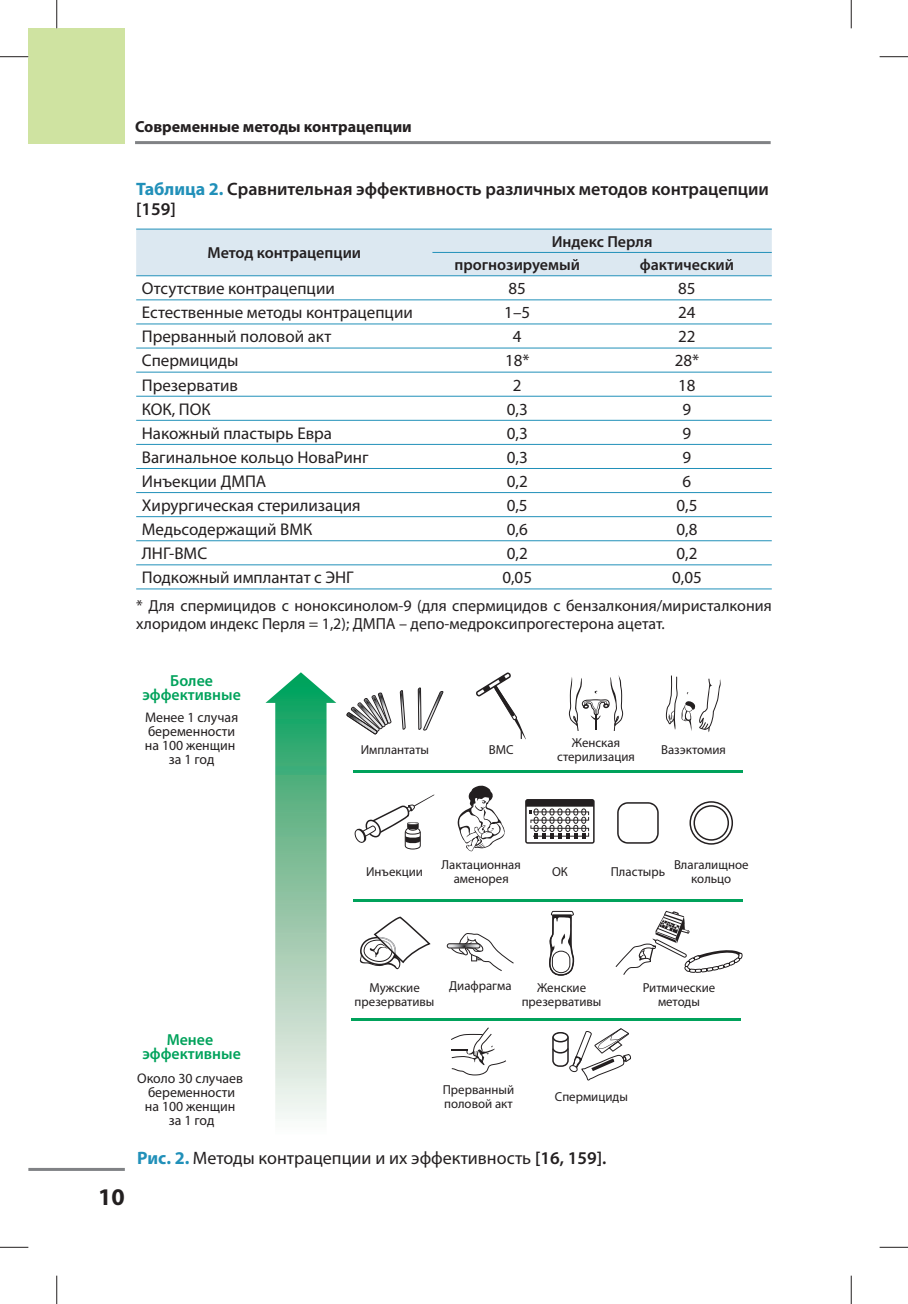
<style>
.page{position:relative;width:908px;height:1304px;background:#fff}
.page>*{position:absolute;margin:0;border:0;box-sizing:border-box;transform-origin:0 0}
.t1{font:700 24px "Myriad Pro";color:#231f20}
.t2{font:600 18px/20px "Myriad Pro";color:#231f20}
.t3{font:18px "Myriad Pro";color:#231f20}
.t4{font:17px "Myriad Pro";color:#231f20}
.t5{font:16px/18px "Myriad Pro";color:#231f20}
.t6{font:600 16px/23.4px "Myriad Pro";color:#231f20}
.t7{font:600 16px/14px "Myriad Pro";color:#00a25b;text-align:center}
.t8{font:700 16px "Myriad Pro";color:#231f20}
.t9{font:14px/14px "Myriad Pro";color:#231f20;text-align:center}
.t10{font:13px/14px "Myriad Pro";color:#231f20;text-align:center}
.s1{font-weight:700;color:#2190b9}
.s2{font-weight:600}
</style>
<div class="page">
<hr style="left:28px;top:1168px;width:97px;height:3px;background:#808285">
<div style="left:28px;top:28px;width:97px;height:116px;background:#cfe3a1"></div>
<hr style="left:135px;top:141px;width:635px;height:3px;background:#808285">
<div style="left:136px;top:230px;width:635px;height:45px;background:#dce8f1"></div>
<svg style="left:136px;top:276px;width:635px;height:290px"></svg>
<hr style="left:432px;top:252px;width:339px;height:1px;background:#2190b9">
<hr style="left:136px;top:299px;width:635px;height:1px;background:#2190b9">
<hr style="left:136px;top:323px;width:635px;height:1px;background:#2190b9">
<hr style="left:136px;top:348px;width:635px;height:1px;background:#2190b9">
<hr style="left:136px;top:372px;width:635px;height:1px;background:#2190b9">
<hr style="left:136px;top:396px;width:635px;height:1px;background:#2190b9">
<hr style="left:136px;top:420px;width:635px;height:1px;background:#2190b9">
<hr style="left:136px;top:444px;width:635px;height:1px;background:#2190b9">
<hr style="left:136px;top:468px;width:635px;height:1px;background:#2190b9">
<hr style="left:136px;top:492px;width:635px;height:1px;background:#2190b9">
<hr style="left:136px;top:516px;width:635px;height:1px;background:#2190b9">
<hr style="left:136px;top:540px;width:635px;height:1px;background:#2190b9">
<hr style="left:136px;top:564px;width:635px;height:1px;background:#2190b9">
<hr style="left:136px;top:588px;width:635px;height:1px;background:#2190b9">
<hr style="left:136px;top:229px;width:635px;height:1px;background:#2190b9">
<hr style="left:136px;top:275px;width:635px;height:1px;background:#2190b9">
<img style="left:265px;top:672px;width:71px;height:447px">
<svg style="left:617px;top:802px;width:41px;height:42px"></svg>
<svg style="left:689px;top:801px;width:43px;height:44px"></svg>
<svg style="left:359px;top:917px;width:71px;height:53px"></svg>
<svg style="left:525px;top:799px;width:69px;height:45px"></svg>
<svg style="left:346px;top:693px;width:45px;height:41px"></svg>
<svg style="left:399px;top:690px;width:6px;height:40px"></svg>
<svg style="left:417px;top:687px;width:26px;height:44px"></svg>
<svg style="left:549px;top:911px;width:25px;height:65px"></svg>
<svg style="left:354px;top:795px;width:80px;height:54px"></svg>
<svg style="left:476px;top:672px;width:50px;height:67px"></svg>
<svg style="left:568px;top:675px;width:55px;height:56px"></svg>
<svg style="left:457px;top:785px;width:48px;height:66px"></svg>
<svg style="left:446px;top:933px;width:67px;height:38px"></svg>
<svg style="left:615px;top:911px;width:127px;height:64px"></svg>
<svg style="left:665px;top:676px;width:55px;height:56px"></svg>
<svg style="left:552px;top:1028px;width:78px;height:53px"></svg>
<svg style="left:451px;top:1027px;width:55px;height:48px"></svg>
<hr style="left:353px;top:771px;width:389px;height:2px;background:#00a25b">
<hr style="left:353px;top:900px;width:389px;height:2px;background:#00a25b">
<hr style="left:351px;top:1019px;width:389px;height:2px;background:#00a25b">
<svg style="left:0;top:56px;width:28px;height:1px"></svg>
<svg style="left:879px;top:56px;width:28px;height:1px"></svg>
<svg style="left:0;top:1247px;width:28px;height:1px"></svg>
<svg style="left:879px;top:1247px;width:28px;height:1px"></svg>
<svg style="left:56px;top:0;width:1px;height:28px"></svg>
<svg style="left:56px;top:1276px;width:1px;height:28px"></svg>
<svg style="left:850px;top:0;width:1px;height:28px"></svg>
<svg style="left:850px;top:1276px;width:1px;height:28px"></svg>
<p class="t8" style="left:135px;top:121px;width:278px">Современные методы контрацепции</p>
<p class="t2" style="left:136px;top:180px;width:634px"><span class="s1">Таблица 2.</span> Сравнительная эффективность различных методов контрацепции [159]</p>
<p class="t6" style="left:207px;top:243px;width:155px">Метод контрацепции</p>
<p class="t6" style="left:454px;top:231px;width:199px;text-indent:97px">Индекс Перля прогнозируемый</p>
<p class="t6" style="left:639px;top:254px;width:96px">фактический</p>
<p class="t4" style="left:142px;top:282px;width:194px">Отсутствие контрацепции</p>
<p class="t4" style="left:508px;top:282px;width:19px">85</p>
<p class="t4" style="left:678px;top:282px;width:19px">85</p>
<p class="t4" style="left:142px;top:306px;width:272px">Естественные методы контрацепции</p>
<p class="t4" style="left:504px;top:306px;width:27px">1–5</p>
<p class="t4" style="left:678px;top:306px;width:19px">24</p>
<p class="t4" style="left:142px;top:330px;width:191px">Прерванный половой акт</p>
<p class="t4" style="left:512px;top:330px;width:10px">4</p>
<p class="t4" style="left:678px;top:330px;width:19px">22</p>
<p class="t4" style="left:142px;top:354px;width:98px">Спермициды</p>
<p class="t4" style="left:505px;top:354px;width:26px">18*</p>
<p class="t4" style="left:674px;top:354px;width:26px">28*</p>
<p class="t4" style="left:142px;top:378px;width:97px">Презерватив</p>
<p class="t4" style="left:512px;top:378px;width:10px">2</p>
<p class="t4" style="left:678px;top:378px;width:19px">18</p>
<p class="t4" style="left:142px;top:402px;width:70px">КОК, ПОК</p>
<p class="t4" style="left:506px;top:402px;width:22px">0,3</p>
<p class="t4" style="left:682px;top:402px;width:10px">9</p>
<p class="t4" style="left:142px;top:427px;width:192px">Накожный пластырь Евра</p>
<p class="t4" style="left:506px;top:427px;width:22px">0,3</p>
<p class="t4" style="left:682px;top:427px;width:10px">9</p>
<p class="t4" style="left:142px;top:451px;width:228px">Вагинальное кольцо НоваРинг</p>
<p class="t4" style="left:506px;top:451px;width:22px">0,3</p>
<p class="t4" style="left:682px;top:451px;width:10px">9</p>
<p class="t4" style="left:142px;top:475px;width:126px">Инъекции ДМПА</p>
<p class="t4" style="left:506px;top:475px;width:22px">0,2</p>
<p class="t4" style="left:682px;top:475px;width:10px">6</p>
<p class="t4" style="left:142px;top:499px;width:220px">Хирургическая стерилизация</p>
<p class="t4" style="left:506px;top:499px;width:22px">0,5</p>
<p class="t4" style="left:676px;top:499px;width:22px">0,5</p>
<p class="t4" style="left:142px;top:523px;width:172px">Медьсодержащий ВМК</p>
<p class="t4" style="left:506px;top:523px;width:22px">0,6</p>
<p class="t4" style="left:676px;top:523px;width:22px">0,8</p>
<p class="t4" style="left:142px;top:547px;width:67px">ЛНГ-ВМС</p>
<p class="t4" style="left:506px;top:547px;width:22px">0,2</p>
<p class="t4" style="left:676px;top:547px;width:22px">0,2</p>
<p class="t4" style="left:142px;top:571px;width:213px">Подкожный имплантат с ЭНГ</p>
<p class="t4" style="left:502px;top:571px;width:31px">0,05</p>
<p class="t4" style="left:671px;top:571px;width:31px">0,05</p>
<p class="t5" style="left:136px;top:598px;width:636px">* Для спермицидов с ноноксинолом-9 (для спермицидов с бензалкония/миристалкония хлоридом индекс Перля = 1,2); ДМПА – депо-медроксипрогестерона ацетат.</p>
<p class="t7" style="left:142px;top:673px;width:100px">Более эффективные</p>
<p class="t9" style="left:145px;top:711px;width:95px">Менее 1 случая беременности на 100 женщин за 1 год</p>
<p class="t10" style="left:361px;top:742px;width:70px">Имплантаты</p>
<p class="t10" style="left:488px;top:742px;width:26px">ВМС</p>
<p class="t10" style="left:557px;top:735px;width:79px">Женская стерилизация</p>
<p class="t10" style="left:660px;top:742px;width:66px">Вазэктомия</p>
<p class="t10" style="left:366px;top:864px;width:58px">Инъекции</p>
<p class="t10" style="left:441px;top:857px;width:81px">Лактационная аменорея</p>
<p class="t10" style="left:551px;top:864px;width:17px">ОК</p>
<p class="t10" style="left:610px;top:864px;width:56px">Пластырь</p>
<p class="t10" style="left:673px;top:857px;width:76px">Влагалищное кольцо</p>
<h1 class="t1" style="left:98px;top:1188px;width:28px">10</h1>
<p class="t7" style="left:142px;top:1032px;width:100px">Менее эффективные</p>
<p class="t9" style="left:137px;top:1071px;width:107px">Около 30 случаев беременности<br>на 100 женщин за 1 год</p>
<p class="t10" style="left:354px;top:980px;width:81px">Мужские презервативы</p>
<p class="t10" style="left:449px;top:979px;width:64px">Диафрагма</p>
<p class="t10" style="left:521px;top:980px;width:81px">Женские презервативы</p>
<p class="t10" style="left:442px;top:1083px;width:73px;text-align:left">Прерванный половой акт</p>
<p class="t10" style="left:554px;top:1090px;width:74px">Спермициды</p>
<p class="t3" style="left:137px;top:1151px;width:470px"><span class="s1">Рис. 2.</span> Методы контрацепции и их эффективность <span class="s2">[16, 159].</span></p>
<p class="t10" style="left:642px;top:980px;width:74px">Ритмические методы</p>
</div>
